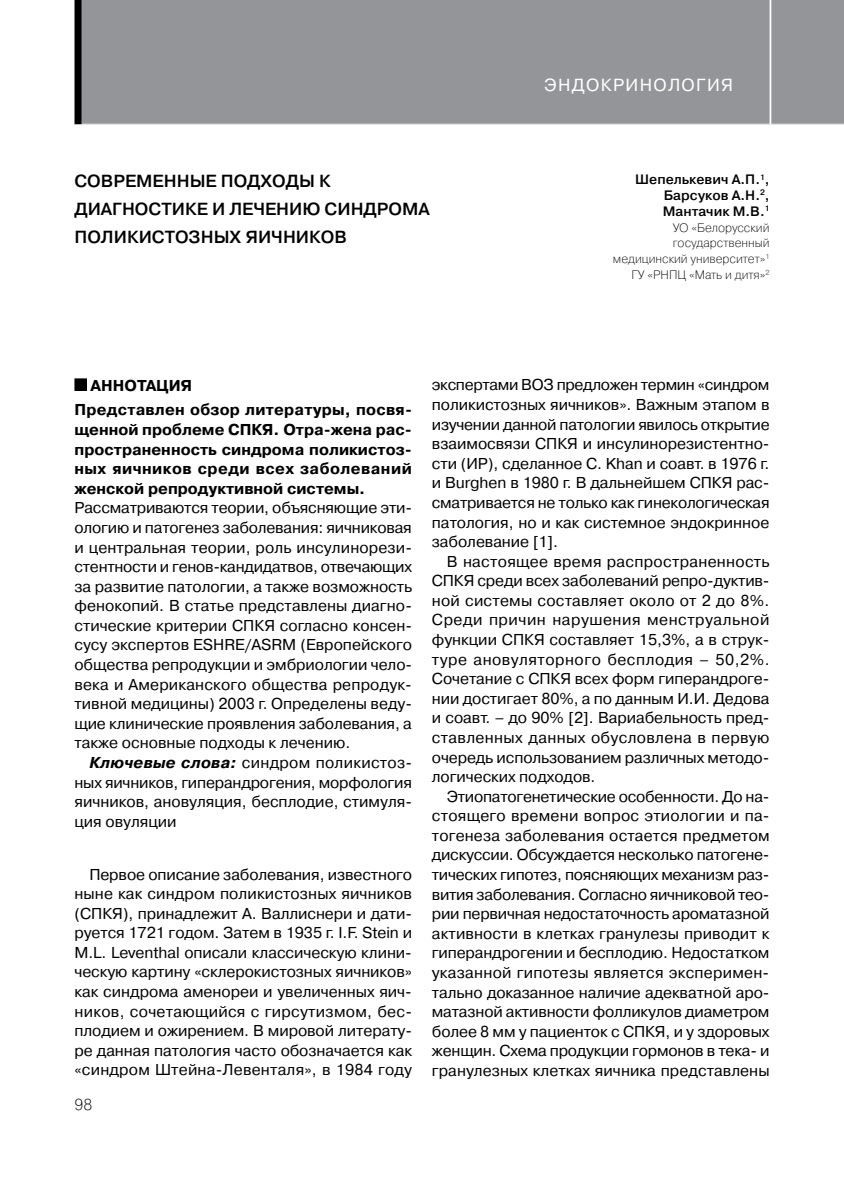
<style>
.page{position:relative;width:844px;height:1191px;background:#fff}
.page>*{position:absolute;margin:0;border:0;box-sizing:border-box;transform-origin:0 0}
.t1{font:700 17.5px/28px "Pragmatica Light C";color:#000}
.t2{font:17.5px "Pragmatica C";letter-spacing:.075em;color:#fff}
.t3{font:15.75px/19.6px "Pragmatica C";letter-spacing:-.005em;color:#000;text-align:justify}
.t4{font:700 15.75px/19.6px "Pragmatica C";color:#000}
.t5{font:15.75px "Pragmatica Light C";color:#000}
.t6{font:700 13.65px/15.8px "Pragmatica Light C";color:#000;text-align:justify}
.t7{font:12.25px/15.8px "Pragmatica Light C";color:#000;text-align:right}
.s1{font-weight:700;font-style:italic}
</style>
<div class="page">
<div style="left:75px;top:379px;width:11px;height:11px;background:#000"></div>
<div style="left:74px;top:378px;width:13px;height:13px;border:1px solid #000"></div>
<div style="left:81px;top:0;width:762px;height:124px;background:#939598"></div>
<div style="left:74px;top:0;width:7px;height:124px;background:#000"></div>
<hr style="left:769px;top:0;width:2px;height:124px;background:#fff">
<p class="t2" style="left:544px;top:76px;width:190px">Эндокринология</p>
<p class="t1" style="left:74px;top:168px;width:357px">Современны е подходы к диагностике и лечению синдро ма поликистозных яичников</p>
<p class="t6" style="left:662px;top:172px;width:108px;text-indent:-28px">Шепелькевич А.П .<sup>1</sup>, Барсуков А.Н .<sup>2</sup>, Мантачик М .В.<sup>1</sup></p>
<p class="t7" style="left:612px;top:219px;width:158px">УО «Белорусский государственный медицинский университет»<sup>1<br></sup>ГУ «РН ПЦ «Мать и дитя»<sup>2</sup></p>
<p class="t4" style="left:91px;top:376px;width:58px">Анн отац</p>
<p class="t4" style="left:74px;top:373px;width:339px;line-height:24.5px;text-indent:94px">ия<br>Представлен обзор литературы, посвя-</p>
<p class="t4" style="left:74px;top:420px;width:339px;text-align:justify">щенной проблеме СПКЯ . Отра-жена рас&shy;пространенность синдрома поликистоз&shy;ных яичников среди всех заболеваний женской репродуктивной системы.</p>
<p class="t3" style="left:74px;top:498px;width:339px">Рассматриваются теории, объясняющие эти&shy;ологию и патогенез заболевания: яичниковая и центральная теории, роль инсулинорези&shy;стентности и генов- кандидатвов, отвечающих за развитие патологии, а также возможность фенокопий. В статье представлены диагно&shy;стические критерии СПКЯ</p>
<p class="t3" style="left:74px;top:616px;width:339px;text-indent:205px">согласно консен&shy;сусу экспертов ESHRE/ASRM (Европейского общества репродукции и эмбриологии чело&shy;века и Американского общества репродук&shy;тивной медицины) 2003 г. Определены веду&shy;щие клинические проявления заболевания, а также основные подходы к лечению.</p>
<p class="t3" style="left:74px;top:753px;width:339px;text-indent:15px"><span class="s1">Ключевые слова:</span> синдром поликистоз&shy;ных яичников, гиперандрогения, морфология яичников, ановуляция, бесплодие, стимуля&shy;ция овуляции</p>
<p class="t3" style="left:74px;top:864px;width:339px;text-indent:15px">Первое описание заболевания, известного ныне как синдром поликистозных яичников (СПКЯ</p>
<p class="t3" style="left:74px;top:903px;width:339px;text-indent:48px">), принадлежит А. Валлиснери и дати&shy;руется 1721 годом. Затем в 1935 г. I.F. Stein и M.L. Leventhal описали классическую клини&shy;ческую картину «склерокистозных яичников» как синдрома аменореи и увеличенных яич&shy;ников, сочетающийся с гирсутизмом, бес&shy;плодием и ожирением. В мировой литерату&shy;ре данная патология часто обозначается как «синдром Штейна-Левенталя», в 1984 году</p>
<p class="t5" style="left:74px;top:1095px;width:19px">98</p>
<p class="t3" style="left:432px;top:375px;width:339px">экспертами ВОЗ предложен термин «синдром поликистозных яичников». Важным этапом в изучении данной патологии явилось открытие взаимосвязи СПКЯ</p>
<p class="t3" style="left:432px;top:434px;width:339px;text-indent:151px">и инсулинорезистентно&shy;сти (ИР), сделанное C. Khan и соавт. в 1976 г. и Burghen в 1980 г. В дальнейшем СПКЯ</p>
<p class="t3" style="left:432px;top:473px;width:339px;text-indent:304px">рас&shy;сматривается не только как гинекологическая патология, но и как системное эндокринное заболевание [1].</p>
<p class="t3" style="left:446px;top:552px;width:324px">В настоящее время распространенность</p>
<p class="t3" style="left:432px;top:571px;width:12px">СПКЯ</p>
<p class="t3" style="left:432px;top:571px;width:339px;text-indent:46px">среди всех заболеваний репро-дуктив&shy;ной системы составляет около от 2 до 8%.<br>Среди причин нарушения менструальной функции СПКЯ</p>
<p class="t3" style="left:432px;top:630px;width:339px;text-indent:118px">составляет 15,3%, а в струк&shy;туре ановуляторного бесплодия – 50,2%.<br>Сочетание с СПКЯ</p>
<p class="t3" style="left:432px;top:669px;width:339px;text-indent:143px">всех форм гиперандроге&shy;нии достигает 80%, а по данным И .И . Дедова и соавт. – до 90% [2]. Вариабельность пред&shy;ставленных данных обусловлена в первую очередь использованием различных методо&shy;логических подходов.</p>
<p class="t3" style="left:432px;top:786px;width:339px;text-indent:15px">Этиопатогенетические особенности. До на&shy;стоящего времени вопрос этиологии и па&shy;тогенеза заболевания остается предметом дискуссии. Обсуждается несколько патогене&shy;тических гипотез, поясняющих механизм раз&shy;вития заболевания. Согласно яичниковой тео&shy;рии первичная недостаточность ароматазной активности в клетках гранулезы приводит к гиперандрогении и бесплодию. Н едостатком указанной гипотезы является эксперимен&shy;тально доказанное наличие адекватной аро&shy;матазной активности фолликулов диаметром более 8 мм у пациенток с СПКЯ</p>
<p class="t3" style="left:432px;top:1021px;width:339px;text-indent:233px">, и у здоровых женщин. Схема продукции гормонов в тека- и гранулезных клетках яичника представлены</p>
</div>
